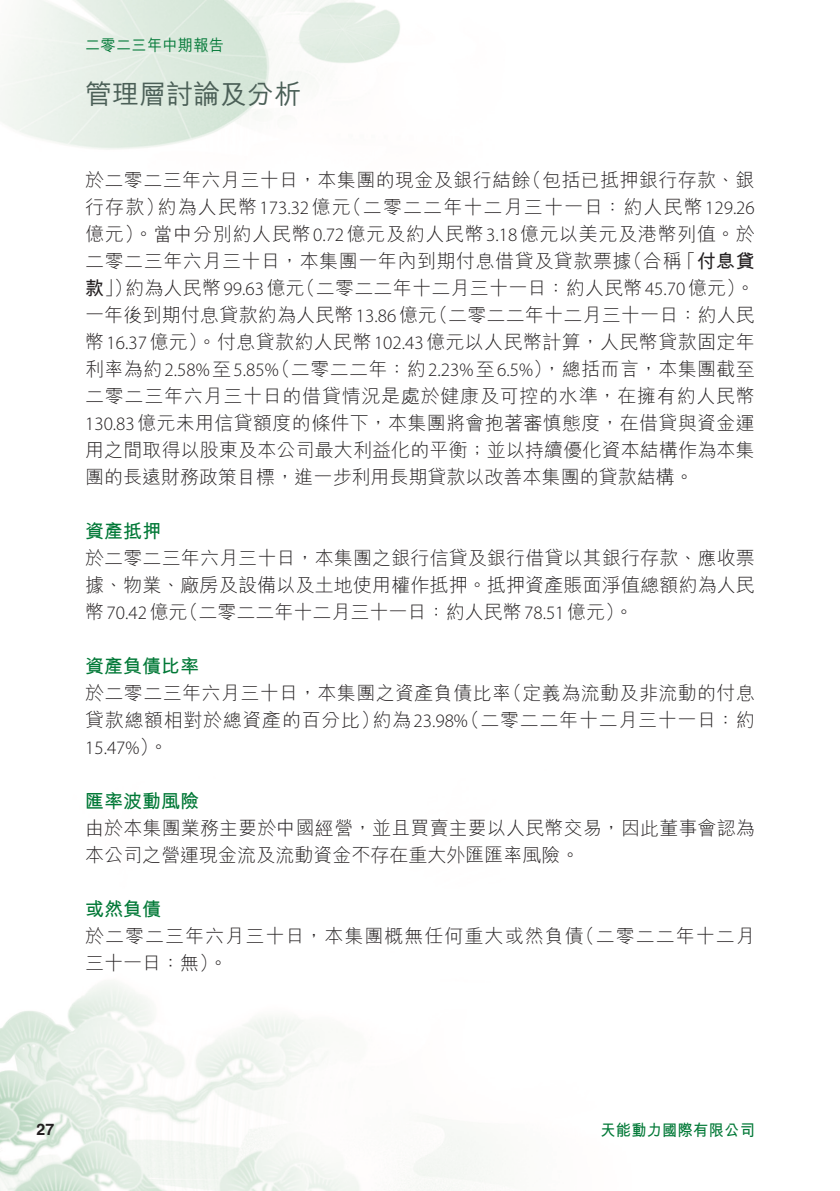
<style>
.page{position:relative;width:840px;height:1191px;background:#fff}
.page>*{position:absolute;margin:0;border:0;box-sizing:border-box;transform-origin:0 0}
.t1{font:500 27px "M Hei HK";color:#4b5f57}
._00_Body_text{font:300 19px/27px "M Hei HK";letter-spacing:.015em;color:#231f20}
._00_Body_text-2{font:300 19px/27px "M Hei HK";letter-spacing:.035em;color:#231f20}
._00_Body_text-3{font:300 19px/27px "M Hei HK";letter-spacing:.055em;color:#231f20}
._02_Heading_2{font:700 19px "M Hei HK";color:#007836}
._00_Body_text-4{font:300 19px "Myriad Pro";color:#231f20}
._00_Body_text-5{font:700 19px "M Hei HK";color:#231f20}
.t2{font:700 16px "M Hei HK";letter-spacing:.015em;color:#007836;scale:.95 1}
.t3{font:500 16px "M Hei HK";letter-spacing:.015em;color:#007836;scale:.95 1}
.t4{font:700 16px "Helvetica LT Std";color:#231f20}
.s1{font-family:"Myriad Pro"}
.s2{font-weight:300}
.s3{font-weight:700}
.s4{font-family:"M Hei HK"}
</style>
<div class="page">
<img style="left:0;top:0;width:493px;height:1191px">
<p class="t3" style="left:85px;top:34px;width:148px">二零二三年中期報告</p>
<h1 class="t1" style="left:85px;top:74px;width:217px">管理層討論及分析</h1>
<p class="_00_Body_text" style="left:522px;top:166px;width:233px">（包括已抵押銀行存款、銀</p>
<p class="_00_Body_text" style="left:342px;top:166px;width:413px;text-indent:-257px">於二零二三年六月三十日，本集團的現金及銀行結餘<br>（二零二二年十二月三十一日：約人民幣<span class="s1">129.26</span></p>
<p class="_00_Body_text" style="left:85px;top:193px;width:81px">行存款）</p>
<p class="_00_Body_text-2" style="left:85px;top:220px;width:670px">億元）。當中分別約人民幣<span class="s1">0.72</span>億元及約人民幣<span class="s1">3.18</span>億元以美元及港幣列值。於</p>
<p class="_00_Body_text-5" style="left:676px;top:247px;width:79px"><span class="s2">「</span>付息貸</p>
<p class="_00_Body_text" style="left:157px;top:193px;width:194px">約為人民幣<span class="s1">173.32</span>億元</p>
<p class="_00_Body_text" style="left:296px;top:247px;width:459px;text-indent:-211px">二零二三年六月三十日，本集團一年內到期付息借貸及貸款票據<br>（二零二二年十二月三十一日：約人民幣<span class="s1">45.70</span>億元。(</p>
<p class="_00_Body_text" style="left:623px;top:247px;width:60px">（合稱</p>
<p class="_00_Body_text" style="left:85px;top:274px;width:49px"><span class="s3">款</span>」）</p>
<p class="_00_Body_text" style="left:125px;top:274px;width:181px">約為人民幣<span class="s1">99.63</span>億元</p>
<p class="_00_Body_text" style="left:85px;top:301px;width:353px">一年後到期付息貸款約為人民幣<span class="s1">13.86</span>億元</p>
<p class="_00_Body_text" style="left:85px;top:328px;width:671px">幣<span class="s1">16.37</span>億元）。付息貸款約人民幣<span class="s1">102.43</span>億元以人民幣計算，人民幣貸款固定年</p>
<p class="_00_Body_text" style="left:271px;top:355px;width:484px">（二零二二年：約<span class="s1">2.23%</span>至<span class="s1">6.5%</span> ，）總括而言，本集團截至</p>
<p class="_00_Body_text" style="left:429px;top:301px;width:327px">（二零二二年十二月三十一日：約人民</p>
<p class="_00_Body_text" style="left:85px;top:355px;width:671px">利率為約<span class="s1">2.58%</span>至<span class="s1">5.85%<br></span>二零二三年六月三十日的借貸情況是處於健康及可控的水準，在擁有約人民幣<span class="s1">130.83</span>億元未用信貸額度的條件下，本集團將會抱著審慎態度，在借貸與資金運用之間取得以股東及本公司最大利益化的平衡；並以持續優化資本結構作為本集團的長遠財務政策目標，進一步利用長期貸款以改善本集團的貸款結構。</p>
<p class="_02_Heading_2" style="left:85px;top:517px;width:77px">資產抵押</p>
<p class="_00_Body_text" style="left:85px;top:544px;width:671px">於二零二三年六月三十日，本集團之銀行信貸及銀行借貸以其銀行存款、應收票</p>
<p class="_00_Body_text" style="left:85px;top:571px;width:671px">據、物業、廠房及設備以及土地使用權作抵押。抵押資產賬面淨值總額約為人民</p>
<p class="_00_Body_text" style="left:179px;top:598px;width:455px">（二零二二年十二月三十一日：約人民幣<span class="s1">78.51</span>億元。(</p>
<p class="_00_Body_text-4" style="left:85px;top:601px;width:104px"><span class="s4">幣</span>70.42<span class="s4">億元</span></p>
<p class="_02_Heading_2" style="left:85px;top:652px;width:115px">資產負債比率</p>
<p class="_00_Body_text" style="left:503px;top:679px;width:253px">（定義為流動及非流動的付息</p>
<p class="_00_Body_text" style="left:460px;top:679px;width:295px;text-indent:-375px">於二零二三年六月三十日，本集團之資產負債比率<br>（二零二二年十二月三十一日：約</p>
<p class="_00_Body_text-2" style="left:85px;top:706px;width:296px">貸款總額相對於總資產的百分比）<br><span class="s1">15.47%</span> 。(</p>
<p class="_02_Heading_2" style="left:85px;top:787px;width:115px">匯率波動風險</p>
<p class="_00_Body_text" style="left:85px;top:814px;width:671px">由於本集團業務主要於中國經營，並且買賣主要以人民幣交易，因此董事會認為本公司之營運現金流及流動資金不存在重大外匯匯率風險。</p>
<p class="_02_Heading_2" style="left:85px;top:895px;width:77px">或然負債</p>
<p class="_00_Body_text-3" style="left:575px;top:922px;width:181px">（二零二二年十二月</p>
<p class="_00_Body_text-4" style="left:372px;top:709px;width:97px"><span class="s4">約為</span>23.98%</p>
<p class="_00_Body_text-3" style="left:85px;top:922px;width:500px">於二零二三年六月三十日，本集團概無任何重大或然負債三十一日：無。(</p>
<p class="t4" style="left:36px;top:1120px;width:19px">27</p>
<p class="t2" style="left:600px;top:1118px;width:164px">天能動力國際有限公司</p>
</div>
